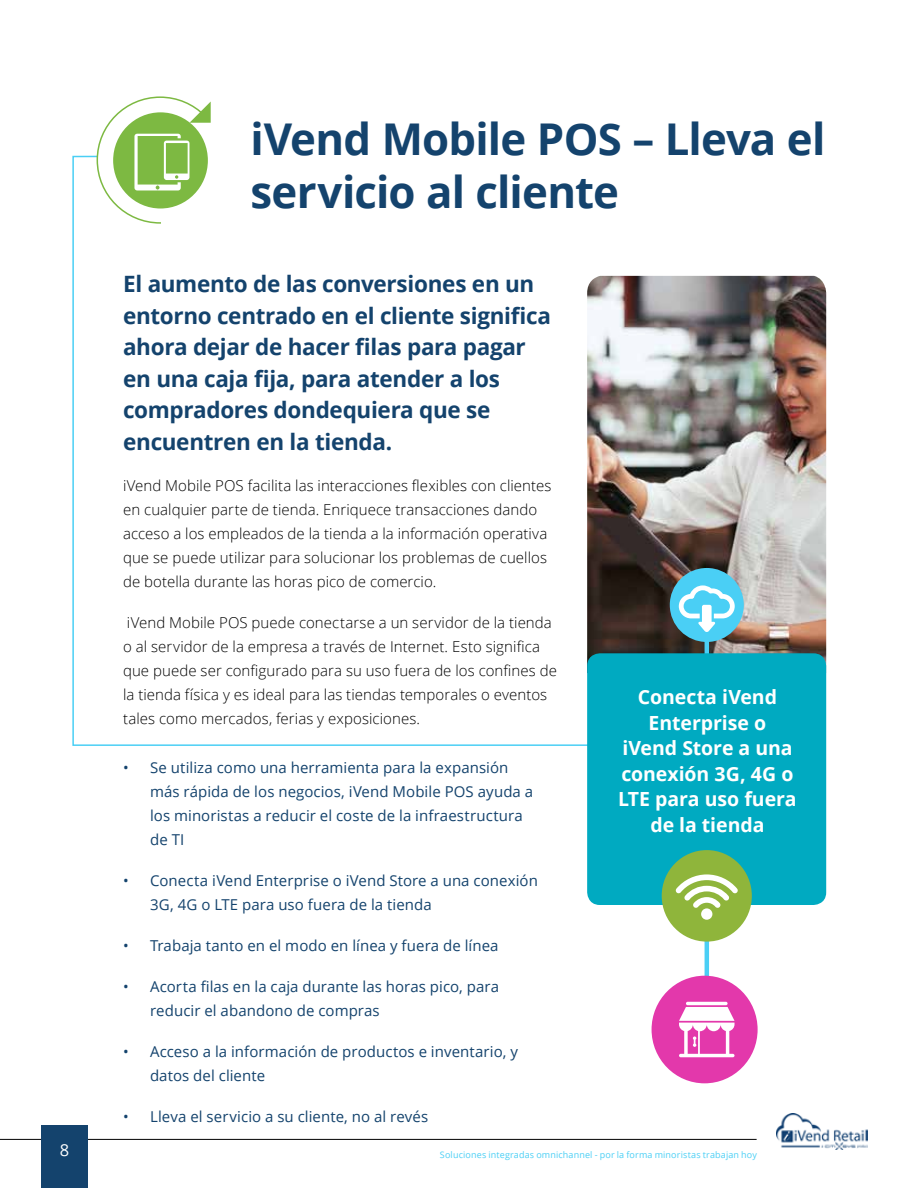
<style>
.page{position:relative;width:918px;height:1188px;background:#fff}
.page>*{position:absolute;margin:0;border:0;box-sizing:border-box;transform-origin:0 0}
.t1{font:700 43.8px/52.2px "Open Sans";letter-spacing:-.02em;color:#14436d}
.t2{font:700 22.5px/31.5px "Open Sans";letter-spacing:-.015em;color:#14436d}
.t3{font:700 19.5px/25.5px "Open Sans";letter-spacing:-.005em;color:#fff;text-align:center}
.t4{font:16.5px "Open Sans";color:#fff}
.t5{font:300 15px/24px "Open Sans";letter-spacing:.005em;color:#000}
.t6{font:15px/24px "Open Sans";letter-spacing:.005em;color:#14436d}
.t7{font:9px "Open Sans";letter-spacing:.015em;color:#4acff5}
</style>
<div class="page">
<img style="left:709px;top:276px;width:117px;height:386px">
<svg style="left:72px;top:155px;width:637px;height:836px"></svg>
<div style="left:161px;top:113px;width:73px;height:118px;background:#fff"></div>
<div style="left:670px;top:568px;width:74px;height:74px;background:#4acff5;border-radius:50%"></div>
<hr style="left:705px;top:588px;width:4px;height:170px;background:#4acff5">
<hr style="left:705px;top:882px;width:4px;height:170px;background:#4acff5">
<div style="left:587px;top:653px;width:239px;height:252px;background:#00aac1;border-radius:13px"></div>
<div style="left:113px;top:112px;width:95px;height:97px;background:#7db942;border-radius:50%"></div>
<svg style="left:190px;top:102px;width:21px;height:21px"></svg>
<div style="left:662px;top:850px;width:90px;height:92px;background:#8fb53b;border-radius:50%"></div>
<div style="left:652px;top:976px;width:106px;height:107px;background:#e338ab;border-radius:50%"></div>
<svg style="left:679px;top:585px;width:56px;height:47px"></svg>
<svg style="left:676px;top:874px;width:62px;height:46px"></svg>
<svg style="left:134px;top:134px;width:55px;height:56px"></svg>
<svg style="left:679px;top:1002px;width:56px;height:55px"></svg>
<hr style="left:0;top:1139px;width:757px;height:1px;background:#000">
<div style="left:42px;top:1125px;width:46px;height:63px;background:#14436d"></div>
<img style="left:777px;top:1114px;width:90px;height:36px">
<h1 class="t1" style="left:251px;top:112px;width:577px">iVend Mobile POS – Lleva el servicio al cliente</h1>
<h2 class="t2" style="left:123px;top:268px;width:430px">El aumento de las conversiones en un entorno centrado en el cliente significa ahora dejar de hacer filas para pagar en una caja fija, para atender a los compradores dondequiera que se encuentren en la tienda.</h2>
<p class="t5" style="left:123px;top:473px;width:430px">iVend Mobile POS facilita las interacciones flexibles con clientes en cualquier parte de tienda. Enriquece transacciones dando acceso a los empleados de la tienda a la información operativa que se puede utilizar para solucionar los problemas de cuellos de botella durante las horas pico de comercio.</p>
<p class="t5" style="left:123px;top:610px;width:435px">iVend Mobile POS puede conectarse a un servidor de la tienda o al servidor de la empresa a través de Internet. Esto significa que puede ser configurado para su uso fuera de los confines de la tienda física y es ideal para las tiendas temporales o eventos tales como mercados, ferias y exposiciones.</p>
<p class="t6" style="left:150px;top:755px;width:385px;text-indent:-27px">• Se utiliza como una herramienta para la expansión más rápida de los negocios, iVend Mobile POS ayuda a los minoristas a reducir el coste de la infraestructura de TI</p>
<p class="t6" style="left:150px;top:868px;width:389px;text-indent:-27px">• Conecta iVend Enterprise o iVend Store a una conexión<br>3G, 4G o LTE para uso fuera de la tienda</p>
<p class="t6" style="left:123px;top:933px;width:377px">• Trabaja tanto en el modo en línea y fuera de línea</p>
<p class="t6" style="left:150px;top:974px;width:350px;text-indent:-27px">• Acorta filas en la caja durante las horas pico, para reducir el abandono de compras</p>
<p class="t6" style="left:150px;top:1039px;width:369px;text-indent:-27px">• Acceso a la información de productos e inventario, y datos del cliente</p>
<p class="t6" style="left:123px;top:1104px;width:307px">• Lleva el servicio a su cliente, no al revés</p>
<h3 class="t3" style="left:618px;top:684px;width:180px">Conecta iVend<br>Enterprise o<br>iVend Store a una conexión 3G, 4G o<br>LTE para uso fuera de la tienda</h3>
<p class="t4" style="left:60px;top:1139px;width:11px">8</p>
<p class="t7" style="left:440px;top:1148px;width:319px">Soluciones integradas omnichannel - por la forma minoristas trabajan hoy</p>
</div>
